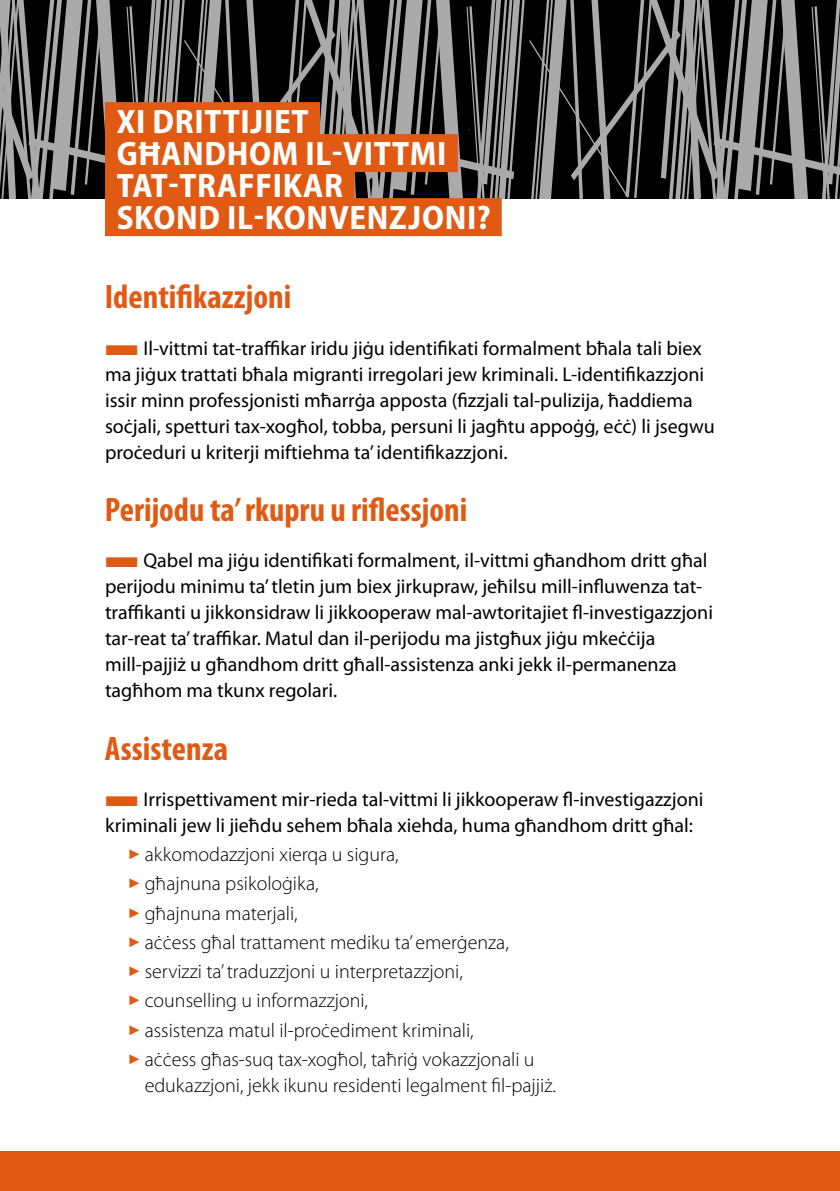
<style>
.page{position:relative;width:840px;height:1191px;background:#fff}
.page>*{position:absolute;margin:0;border:0;box-sizing:border-box;transform-origin:0 0}
.t1{font:700 semi-condensed 34px/32px "Myriad Pro";letter-spacing:.02em;color:#fff}
.t2{font:700 condensed 34px "Myriad Pro";color:#e05a14}
.t3{font:20px/26px "Myriad Pro";color:#000}
.t4{font:300 20px/26px "Myriad Pro";color:#000}
.s1{color:#e05a14}
</style>
<div class="page">
<svg style="left:0;top:0;width:839px;height:237px;background:#5d5d5d"></svg>
<div style="left:105px;top:102px;width:215px;height:38px;background:#e05a14"></div>
<div style="left:105px;top:134px;width:352px;height:38px;background:#e05a14"></div>
<div style="left:105px;top:166px;width:249px;height:38px;background:#e05a14"></div>
<div style="left:105px;top:198px;width:396px;height:38px;background:#e05a14"></div>
<div style="left:0;top:1151px;width:839px;height:40px;background:#e05a14"></div>
<h1 class="t1" style="left:117px;top:105px;width:375px">XI DRITTIJIET<br>GĦANDHOM IL-VITTMI<br>TAT-TRAFFIKAR<br>SKOND IL-KONVENZJONI?</h1>
<h1 class="t2" style="left:105px;top:276px;width:188px">Identifikazzjoni</h1>
<p class="t3" style="left:105px;top:334px;width:611px"><span class="s1">■</span>Il-vittmi tat-traffikar iridu jiġu identifikati formalment bħala tali biex ma jiġux trattati bħala migranti irregolari jew kriminali. L-identifikazzjoni issir minn professjonisti mħarrġa apposta (fizzjali tal-pulizija, ħaddiema soċjali, spetturi tax-xogħol, tobba, persuni li jagħtu appoġġ, eċċ) li jsegwu proċeduri u kriterji miftiehma ta’ identifikazzjoni.</p>
<h1 class="t2" style="left:105px;top:488px;width:363px">Perijodu ta’ rkupru u riflessjoni</h1>
<p class="t3" style="left:105px;top:547px;width:609px"><span class="s1">■</span>Qabel ma jiġu identifikati formalment, il-vittmi għandhom dritt għal perijodu minimu ta’ tletin jum biex jirkupraw, jeħilsu mill-influwenza tat&shy;traffikanti u jikkonsidraw li jikkooperaw mal-awtoritajiet fl-investigazzjoni tar-reat ta’ traffikar. Matul dan il-perijodu ma jistgħux jiġu mkeċċija mill-pajjiż u għandhom dritt għall-assistenza anki jekk il-permanenza tagħhom ma tkunx regolari.</p>
<h1 class="t2" style="left:105px;top:727px;width:124px">Assistenza</h1>
<p class="t3" style="left:105px;top:786px;width:599px"><span class="s1">■</span>Irrispettivament mir-rieda tal-vittmi li jikkooperaw fl-investigazzjoni kriminali jew li jieħdu sehem bħala xiehda, huma għandhom dritt għal:</p>
<p class="t4" style="left:128px;top:841px;width:272px"><span class="s1">✓</span> akkomodazzjoni xierqa u sigura,</p>
<p class="t4" style="left:128px;top:870px;width:192px"><span class="s1">✓</span> għajnuna psikoloġika,</p>
<p class="t4" style="left:128px;top:899px;width:171px"><span class="s1">✓</span> għajnuna materjali,</p>
<p class="t4" style="left:128px;top:929px;width:382px"><span class="s1">✓</span> aċċess għal trattament mediku ta’ emerġenza,</p>
<p class="t4" style="left:128px;top:958px;width:336px"><span class="s1">✓</span> servizzi ta’ traduzzjoni u interpretazzjoni,</p>
<p class="t4" style="left:128px;top:987px;width:242px"><span class="s1">✓</span> counselling u informazzjoni,</p>
<p class="t4" style="left:128px;top:1016px;width:347px"><span class="s1">✓</span> assistenza matul il-proċediment kriminali,</p>
<p class="t4" style="left:145px;top:1046px;width:412px;text-indent:-17px"><span class="s1">✓</span> aċċess għas-suq tax-xogħol, taħriġ vokazzjonali u edukazzjoni, jekk ikunu residenti legalment fil-pajjiż.</p>
</div>
